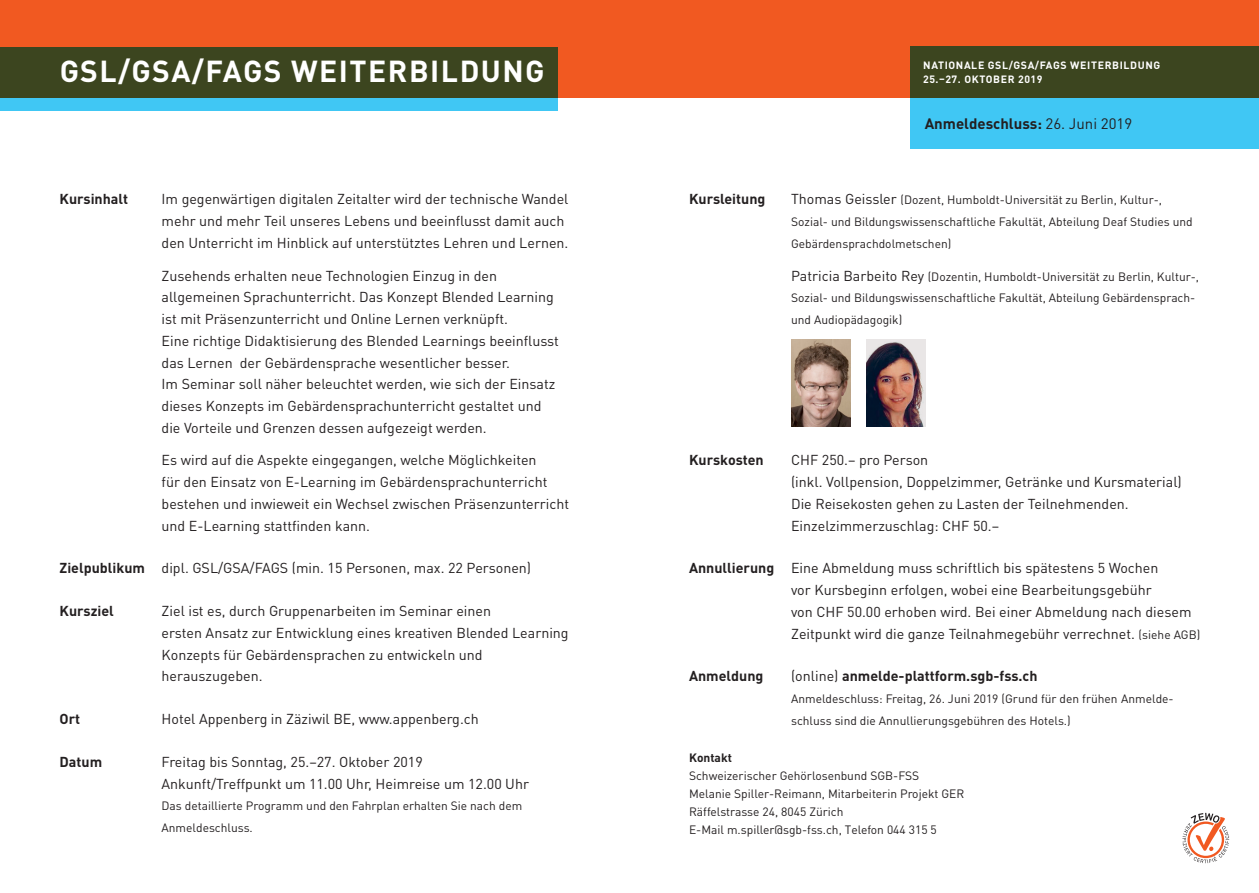
<style>
.page{position:relative;width:1259px;height:893px;background:#fff}
.page>*{position:absolute;margin:0;border:0;box-sizing:border-box;transform-origin:0 0}
.t1{font:700 30px "DINOT";letter-spacing:.05em;color:#fff}
.Grundtext{font:700 15px "DINOT";color:#231f20}
.Grundtext-2{font:14.25px/21.8px "DINOT";color:#231f20}
.Grundtext-3{font:700 14.25px "DINOT";color:#231f20}
.Grundtext-4{font:12px/21.8px "DINOT";color:#231f20}
.Grundtext-5{font:700 12px "DINOT";color:#231f20}
.t2{font:700 10.5px "DINOT";letter-spacing:.06em;color:#fff}
.s1{font-weight:700}
.s2{font-weight:400}
.s3{font-size:14.25px}
.s4{font-size:12px}
</style>
<div class="page">
<div style="left:0;top:47px;width:557px;height:64px;background:#40c7f4"></div>
<svg style="left:0;top:0;width:1259px;height:98px;background:#be5320"></svg>
<svg style="left:910px;top:47px;width:349px;height:102px;background:#3e8689"></svg>
<svg style="left:1182px;top:813px;width:47px;height:50px"></svg>
<img style="left:792px;top:340px;width:58px;height:86px">
<img style="left:867px;top:340px;width:58px;height:86px">
<p class="t1" style="left:60px;top:51px;width:486px">GSL/GSA/FAGS WEITERBILDUNG</p>
<p class="Grundtext-3" style="left:60px;top:190px;width:70px">Kursinhalt</p>
<p class="Grundtext-2" style="left:162px;top:188px;width:408px">Im gegenwärtigen digitalen Zeitalter wird der technische Wandel mehr und mehr Teil unseres Lebens und beeinflusst damit auch den Unterricht im Hinblick auf unterstütztes Lehren und Lernen.</p>
<p class="Grundtext-2" style="left:162px;top:264px;width:399px">Zusehends erhalten neue Technologien Einzug in den allgemeinen Sprachunterricht. Das Konzept Blended Learning ist mit Präsenzunterricht und Online Lernen verknüpft.<br>Eine richtige Didaktisierung des Blended Learnings beeinflusst das Lernen der Gebärdensprache wesentlicher besser.<br>Im Seminar soll näher beleuchtet werden, wie sich der Einsatz dieses Konzepts im Gebärdensprachunterricht gestaltet und die Vorteile und Grenzen dessen aufgezeigt werden.</p>
<p class="Grundtext-2" style="left:162px;top:449px;width:409px">Es wird auf die Aspekte eingegangen, welche Möglichkeiten<br>für den Einsatz von E-Learning im Gebärdensprachunterricht bestehen und inwieweit ein Wechsel zwischen Präsenzunterricht und E-Learning stattfinden kann.</p>
<p class="Grundtext-2" style="left:60px;top:557px;width:473px"><span class="s1">Zielpublikum</span> dipl. GSL/GSA/FAGS (min. 15 Personen, max. 22 Personen)</p>
<p class="Grundtext-3" style="left:60px;top:601px;width:56px">Kursziel</p>
<p class="Grundtext-2" style="left:162px;top:599px;width:408px">Ziel ist es, durch Gruppenarbeiten im Seminar einen<br>ersten Ansatz zur Entwicklung eines kreativen Blended Learning Konzepts für Gebärdensprachen zu entwickeln und herauszugeben.</p>
<p class="Grundtext-3" style="left:60px;top:709px;width:22px">Ort</p>
<p class="Grundtext-2" style="left:162px;top:707px;width:319px">Hotel Appenberg in Zäziwil BE, www.appenberg.ch</p>
<p class="Grundtext-3" style="left:60px;top:752px;width:44px">Datum</p>
<p class="Grundtext-2" style="left:162px;top:750px;width:369px">Freitag bis Sonntag, 25.–27. Oktober 2019<br>Ankunft/Treffpunkt um 11.00 Uhr, Heimreise um 12.00 Uhr</p>
<p class="Grundtext-4" style="left:162px;top:795px;width:362px">Das detaillierte Programm und den Fahrplan erhalten Sie nach dem<br>Anmeldeschluss.</p>
<p class="t2" style="left:923px;top:58px;width:238px">NATIONALE GSL/GSA/FAGS WEITERBILDUNG</p>
<p class="t2" style="left:923px;top:72px;width:121px">25.–27. OKTOBER 2019</p>
<p class="Grundtext" style="left:924px;top:113px;width:209px">Anmeldeschluss: <span class="s2">26. Juni 2019</span></p>
<p class="Grundtext-3" style="left:689px;top:190px;width:78px">Kursleitung</p>
<p class="Grundtext-4" style="left:791px;top:189px;width:403px"><span class="s3">Thomas Geissler</span> (Dozent, Humboldt-Universität zu Berlin, Kultur-,<br>Sozial- und Bildungswissenschaftliche Fakultät, Abteilung Deaf Studies und<br>Gebärdensprachdolmetschen)</p>
<p class="Grundtext-4" style="left:791px;top:265px;width:409px"><span class="s3">Patricia Barbeito Rey</span> (Dozentin, Humboldt-Universität zu Berlin, Kultur-,<br>Sozial- und Bildungswissenschaftliche Fakultät, Abteilung Gebärdensprach&shy;und Audiopädagogik)</p>
<p class="Grundtext-3" style="left:689px;top:451px;width:76px">Kurskosten</p>
<p class="Grundtext-2" style="left:791px;top:449px;width:392px">CHF 250.– pro Person<br>(inkl. Vollpension, Doppelzimmer, Getränke und Kursmaterial)<br>Die Reisekosten gehen zu Lasten der Teilnehmenden.</p>
<p class="Grundtext-2" style="left:791px;top:514px;width:210px">Einzelzimmerzuschlag: CHF 50.–</p>
<p class="Grundtext-2" style="left:791px;top:557px;width:411px;text-indent:-102px"><span class="s1">Annullierung</span> Eine Abmeldung muss schriftlich bis spätestens 5 Wochen<br>vor Kursbeginn erfolgen, wobei eine Bearbeitungsgebühr<br>von CHF 50.00 erhoben wird. Bei einer Abmeldung nach diesem Zeitpunkt wird die ganze Teilnahmegebühr verrechnet. <span class="s4">(siehe AGB)</span></p>
<p class="Grundtext-3" style="left:689px;top:667px;width:76px">Anmeldung</p>
<p class="Grundtext-3" style="left:791px;top:667px;width:248px"><span class="s2">(online)</span> anmelde-plattform.sgb-fss.ch</p>
<p class="Grundtext-4" style="left:791px;top:687px;width:384px">Anmeldeschluss: Freitag, 26. Juni 2019 (Grund für den frühen Anmelde&shy;schluss sind die Annullierungsgebühren des Hotels.)</p>
<p class="Grundtext-5" style="left:689px;top:750px;width:44px">Kontakt</p>
<p class="Grundtext-4" style="left:689px;top:767px;width:277px;line-height:18px">Schweizerischer Gehörlosenbund SGB-FSS<br>Melanie Spiller-Reimann, Mitarbeiterin Projekt GER</p>
<p class="Grundtext-4" style="left:689px;top:801px;width:156px">Räffelstrasse 24, 8045 Zürich</p>
<p class="Grundtext-4" style="left:689px;top:819px;width:249px">E-Mail m.spiller@sgb-fss.ch, Telefon 044 315 5</p>
</div>
